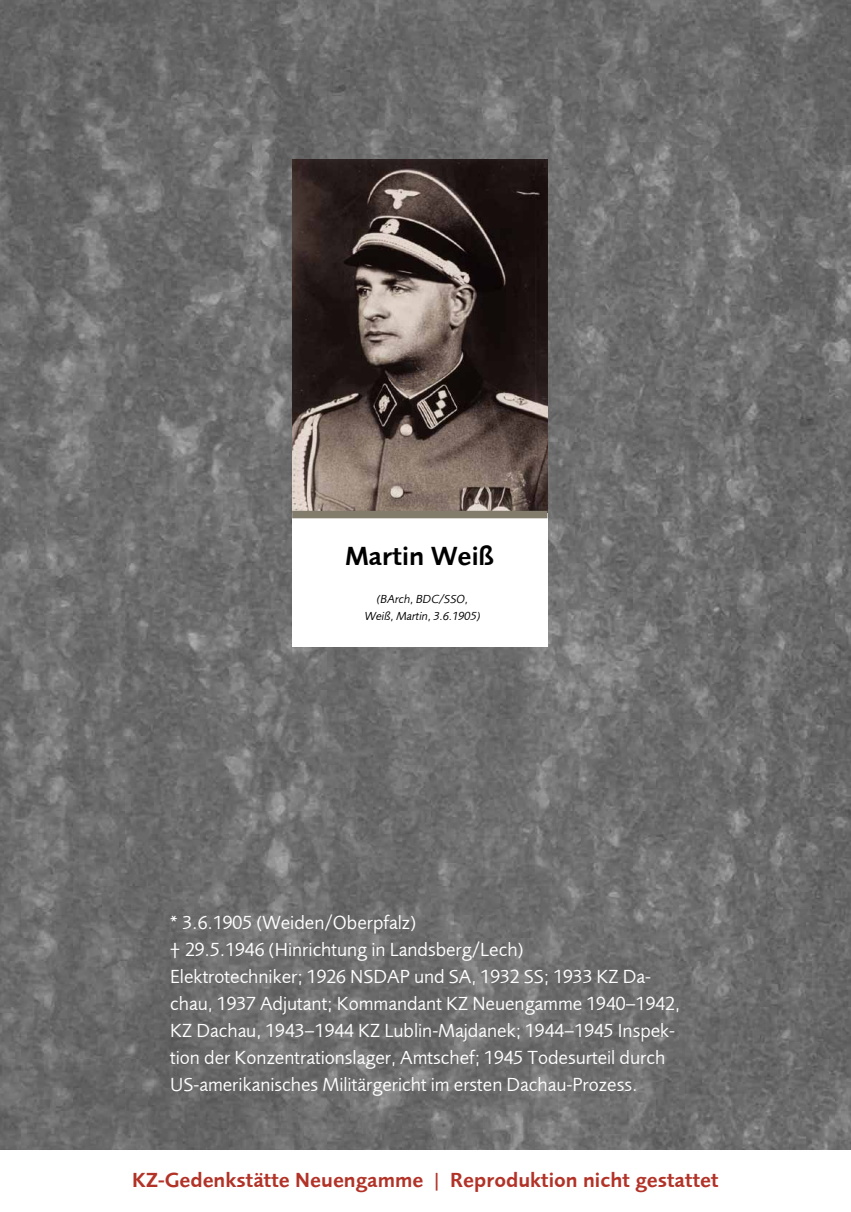
<style>
.page{position:relative;width:851px;height:1212px;background:#fff}
.page>*{position:absolute;margin:0;border:0;box-sizing:border-box;transform-origin:0 0}
.t1{font:27px "Foundry Sans Demi";color:#000}
.t2{font:21px "Foundry Sans Demi";color:#b23227}
.t3{font:19.5px/27px "Foundry Sans";color:#fff}
.t4{font:italic 12px/16.8px "Foundry Sans";color:#000;text-align:center}
</style>
<div class="page">
<img style="left:0;top:0;width:850px;height:1150px">
<div style="left:292px;top:498px;width:255px;height:148px;background:#fff"></div>
<img style="left:292px;top:159px;width:255px;height:352px">
<div style="left:292px;top:511px;width:255px;height:7px;background:#827c6c"></div>
<h1 class="t1" style="left:345px;top:540px;width:151px">Martin Weiß</h1>
<p class="t4" style="left:364px;top:590px;width:117px">(BArch, BDC/SSO,<br>Weiß, Martin, 3.6.1905)</p>
<p class="t3" style="left:170px;top:909px;width:511px">* 3.6.1905 (Weiden/Oberpfalz)<br>† 29.5.1946 (Hinrichtung in Landsberg/Lech)<br>Elektrotechniker; 1926 NSDAP und SA, 1932 SS; 1933 KZ Da&shy;chau, 1937 Adjutant; Kommandant KZ Neuengamme 1940–1942, KZ Dachau, 1943–1944 KZ Lublin-Majdanek; 1944–1945 Inspek&shy;tion der Konzentrationslager, Amtschef; 1945 Todesurteil durch US-amerikanisches Militärgericht im ersten Dachau-Prozess.</p>
<p class="t2" style="left:132px;top:1168px;width:588px">KZ-Gedenkstätte Neuengamme | Reproduktion nicht gestattet</p>
</div>
